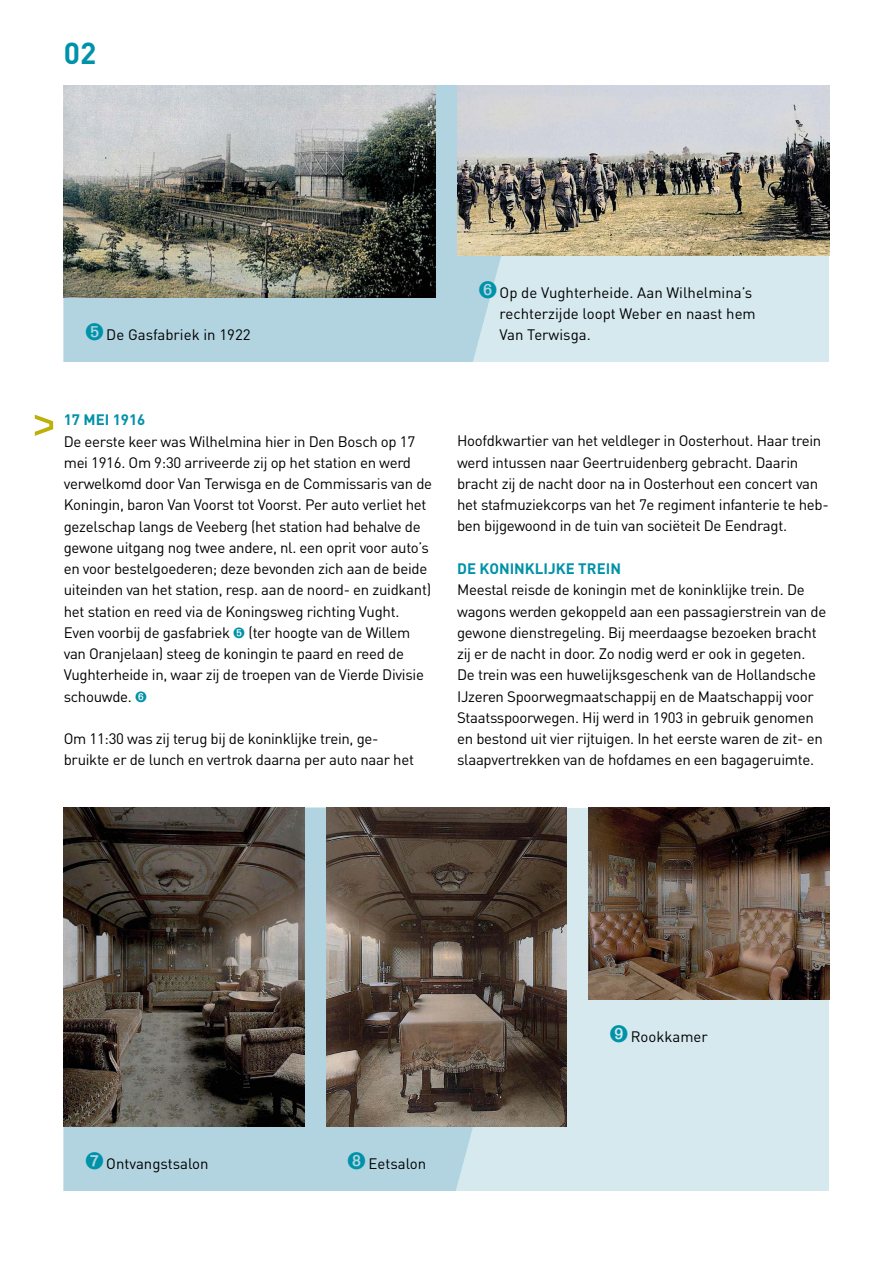
<style>
.page{position:relative;width:893px;height:1263px;background:#fff}
.page>*{position:absolute;margin:0;border:0;box-sizing:border-box;transform-origin:0 0}
.t1{font:700 30px "DIN";color:#0092a8}
.t2{font:15px/21.3px "DIN";letter-spacing:-.02em;color:#000}
.t3{font:15px/21.3px "DIN";color:#000}
.t4{font:700 15px "DIN";color:#0092a8}
.s1{color:#0092a8}
</style>
<div class="page">
<div style="left:64px;top:808px;width:765px;height:383px;background:#d5e9ef"></div>
<svg style="left:64px;top:808px;width:568px;height:383px;fill:#b1d4e0"></svg>
<div style="left:64px;top:85px;width:765px;height:276px;background:#d5e9ef"></div>
<div style="left:64px;top:85px;width:437px;height:276px;background:#b1d4e0"></div>
<img style="left:64px;top:85px;width:372px;height:213px">
<img style="left:457px;top:85px;width:372px;height:171px">
<img style="left:64px;top:808px;width:241px;height:319px">
<img style="left:326px;top:808px;width:241px;height:319px">
<img style="left:588px;top:808px;width:241px;height:191px">
<svg style="left:35px;top:415px;width:18px;height:21px"></svg>
<h1 class="t1" style="left:64px;top:33px;width:34px">02</h1>
<p class="t3" style="left:85px;top:324px;width:167px"><span class="s1">➎</span> De Gasfabriek in 1922</p>
<p class="t3" style="left:500px;top:281px;width:258px;text-indent:-21px"><span class="s1">➏</span> Op de Vughterheide. Aan Wilhelmina’s rechterzijde loopt Weber en naast hem<br>Van Terwisga.</p>
<p class="t4" style="left:64px;top:410px;width:83px">17 MEI 1916</p>
<p class="t2" style="left:64px;top:430px;width:370px">De eerste keer was Wilhelmina hier in Den Bosch op 17 mei 1916. Om 9:30 arriveerde zij op het station en werd verwelkomd door Van Terwisga en de Commissaris van de Koningin, baron Van Voorst tot Voorst. Per auto verliet het gezelschap langs de Veeberg (het station had behalve de gewone uitgang nog twee andere, nl. een oprit voor auto’s en voor bestelgoederen; deze bevonden zich aan de beide uiteinden van het station, resp. aan de noord- en zuidkant) het station en reed via de Koningsweg richting Vught.<br>Even voorbij de gasfabriek <span class="s1">➎</span> (ter hoogte van de Willem van Oranjelaan) steeg de koningin te paard en reed de Vughterheide in, waar zij de troepen van de Vierde Divisie schouwde. <span class="s1">➏</span></p>
<p class="t2" style="left:64px;top:728px;width:352px">Om 11:30 was zij terug bij de koninklijke trein, ge&shy;bruikte er de lunch en vertrok daarna per auto naar het</p>
<p class="t2" style="left:457px;top:430px;width:373px">Hoofdkwartier van het veldleger in Oosterhout. Haar trein werd intussen naar Geertruidenberg gebracht. Daarin bracht zij de nacht door na in Oosterhout een concert van het stafmuziekcorps van het 7e regiment infanterie te heb&shy;ben bijgewoond in de tuin van sociëteit De Eendragt.</p>
<p class="t4" style="left:457px;top:559px;width:165px">DE KONINKLIJKE TREIN</p>
<p class="t2" style="left:457px;top:579px;width:371px">Meestal reisde de koningin met de koninklijke trein. De wagons werden gekoppeld aan een passagierstrein van de gewone dienstregeling. Bij meerdaagse bezoeken bracht zij er de nacht in door. Zo nodig werd er ook in gegeten.<br>De trein was een huwelijksgeschenk van de Hollandsche IJzeren Spoorwegmaatschappij en de Maatschappij voor Staatsspoorwegen. Hij werd in 1903 in gebruik genomen en bestond uit vier rijtuigen. In het eerste waren de zit- en slaapvertrekken van de hofdames en een bagageruimte.</p>
<p class="t3" style="left:85px;top:1153px;width:125px"><span class="s1">➐</span> Ontvangstsalon</p>
<p class="t3" style="left:347px;top:1153px;width:81px"><span class="s1">➑</span> Eetsalon</p>
<p class="t3" style="left:609px;top:1025px;width:100px"><span class="s1">➒</span> Rookkamer</p>
</div>
